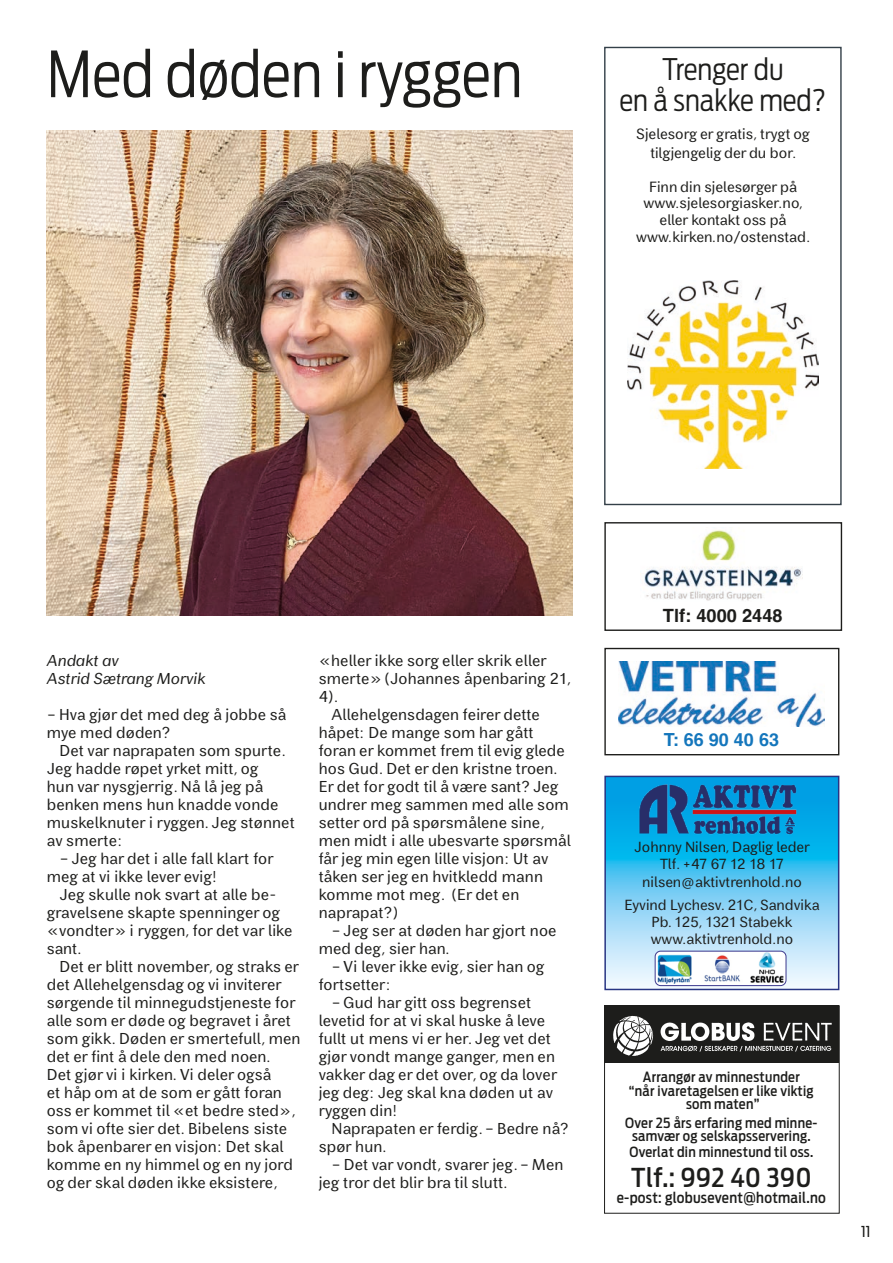
<style>
.page{position:relative;width:893px;height:1263px;background:#fff}
.page>*{position:absolute;margin:0;border:0;box-sizing:border-box;transform-origin:0 0}
.t1{font:300 63px "Antenna Cond";color:#1d1d1b}
.t2{font:300 29.55px/31.5px "Antenna Cond";color:#1d1d1b;text-align:center}
.t3{font:500 25.8px "Antenna Cond";letter-spacing:.02em;color:#1d1d1b}
.t4{font:700 18.3px "Helvetica";color:#1d1d1b}
.t5{font:700 18px "Helvetica";color:#1476bc}
.t6{font:15.75px/18px "Asker Sans";letter-spacing:.01em;color:#1d1d1b}
.t7{font:italic 15.75px/18px "Asker Sans";color:#1d1d1b}
.t8{font:15px "Antenna Cond";color:#1d1d1b}
.t9{font:14.85px/17px "Asker Sans";color:#1d1d1b;text-align:center}
.t10{font:14.7px/17.2px "Asker Sans";color:#1d1d1b;text-align:center}
.t11{font:500 14.7px "Antenna Cond";letter-spacing:.02em;color:#1d1d1b}
.t12{font:500 13.95px/13.4px "Antenna Cond";letter-spacing:.02em;color:#1d1d1b;text-align:center}
</style>
<div class="page">
<div style="left:604px;top:47px;width:238px;height:458px;border:1px solid #344049"></div>
<img style="left:627px;top:281px;width:192px;height:187px">
<div style="left:604px;top:648px;width:235px;height:107px;border:1px solid #1d1d1b"></div>
<img style="left:618px;top:661px;width:207px;height:66px">
<div style="left:604px;top:1006px;width:235px;height:57px;background:#1d1d1b"></div>
<img style="left:613px;top:1015px;width:219px;height:41px">
<svg style="left:607px;top:779px;width:229px;height:208px;background:#72cdf3"></svg>
<div style="left:604px;top:776px;width:235px;height:214px;border:2px solid #283583"></div>
<img style="left:655px;top:951px;width:131px;height:34px">
<div style="left:655px;top:951px;width:131px;height:35px;border:1px solid #3d398e;border-radius:6px"></div>
<img style="left:637px;top:775px;width:164px;height:75px">
<div style="left:604px;top:522px;width:238px;height:109px;border:1px solid #1d1d1b"></div>
<img style="left:644px;top:530px;width:158px;height:71px">
<img style="left:47px;top:131px;width:526px;height:484px">
<h1 class="t1" style="left:47px;top:38px;width:477px">Med døden i ryggen</h1>
<h2 class="t2" style="left:619px;top:53px;width:208px">Trenger du<br>en å snakke med?</h2>
<p class="t9" style="left:636px;top:125px;width:175px;line-height:18.3px">Sjelesorg er gratis, trygt og tilgjengelig der du bor.</p>
<p class="t9" style="left:636px;top:178px;width:176px">Finn din sjelesørger på www.sjelesorgiasker.no, eller kontakt oss på www.kirken.no/ostenstad.</p>
<p class="t7" style="left:47px;top:651px;width:160px">Andakt av<br>Astrid Sætrang Morvik</p>
<p class="t6" style="left:47px;top:705px;width:241px">– Hva gjør det med deg å jobbe så mye med døden?</p>
<p class="t6" style="left:47px;top:741px;width:249px;text-indent:13px">Det var naprapaten som spurte.<br>Jeg hadde røpet yrket mitt, og<br>hun var nysgjerrig. Nå lå jeg på benken mens hun knadde vonde muskelknuter i ryggen. Jeg stønnet av smerte:</p>
<p class="t6" style="left:47px;top:849px;width:229px;text-indent:13px">– Jeg har det i alle fall klart for meg at vi ikke lever evig!</p>
<p class="t6" style="left:47px;top:885px;width:247px;text-indent:13px">Jeg skulle nok svart at alle be&shy;gravelsene skapte spenninger og «vondter» i ryggen, for det var like sant.</p>
<p class="t6" style="left:47px;top:957px;width:255px;text-indent:13px">Det er blitt november, og straks er det Allehelgensdag og vi inviterer sørgende til minnegudstjeneste for alle som er døde og begravet i året som gikk. Døden er smertefull, men det er fint å dele den med noen.<br>Det gjør vi i kirken. Vi deler også<br>et håp om at de som er gått foran oss er kommet til «et bedre sted», som vi ofte sier det. Bibelens siste bok åpenbarer en visjon: Det skal komme en ny himmel og en ny jord og der skal døden ikke eksistere,</p>
<p class="t6" style="left:319px;top:651px;width:230px">«heller ikke sorg eller skrik eller</p>
<p class="t6" style="left:319px;top:669px;width:254px">smerte» (Johannes åpenbaring 21,</p>
<p class="t6" style="left:319px;top:687px;width:21px">4).</p>
<p class="t6" style="left:331px;top:705px;width:210px">Allehelgensdagen feirer dette</p>
<p class="t6" style="left:319px;top:723px;width:216px">håpet: De mange som har gått</p>
<p class="t6" style="left:319px;top:741px;width:248px">foran er kommet frem til evig glede</p>
<p class="t6" style="left:319px;top:759px;width:241px">hos Gud. Det er den kristne troen.</p>
<p class="t6" style="left:319px;top:777px;width:241px">Er det for godt til å være sant? Jeg</p>
<p class="t6" style="left:319px;top:795px;width:252px">undrer meg sammen med alle som</p>
<p class="t6" style="left:319px;top:813px;width:228px">setter ord på spørsmålene sine,</p>
<p class="t6" style="left:319px;top:831px;width:254px">men midt i alle ubesvarte spørsmål</p>
<p class="t6" style="left:319px;top:849px;width:231px">får jeg min egen lille visjon: Ut av</p>
<p class="t6" style="left:319px;top:867px;width:226px">tåken ser jeg en hvitkledd mann</p>
<p class="t6" style="left:319px;top:885px;width:202px">komme mot meg. (Er det en</p>
<p class="t6" style="left:319px;top:903px;width:81px">naprapat?)</p>
<p class="t6" style="left:319px;top:921px;width:239px;text-indent:13px">– Jeg ser at døden har gjort noe med deg, sier han.</p>
<p class="t6" style="left:319px;top:957px;width:227px;text-indent:13px">– Vi lever ikke evig, sier han og fortsetter:</p>
<p class="t6" style="left:319px;top:993px;width:240px;text-indent:13px">– Gud har gitt oss begrenset levetid for at vi skal huske å leve fullt ut mens vi er her. Jeg vet det gjør vondt mange ganger, men en vakker dag er det over, og da lover jeg deg: Jeg skal kna døden ut av ryggen din!</p>
<p class="t6" style="left:319px;top:1119px;width:252px;text-indent:13px">Naprapaten er ferdig. – Bedre nå? spør hun.</p>
<p class="t6" style="left:319px;top:1155px;width:246px;text-indent:13px">– Det var vondt, svarer jeg. – Men jeg tror det blir bra til slutt.</p>
<p class="t4" style="left:663px;top:604px;width:121px">Tlf: 4000 2448</p>
<p class="t5" style="left:664px;top:729px;width:117px">T: 66 90 40 63</p>
<p class="t10" style="left:634px;top:838px;width:177px">Johnny Nilsen, Daglig leder<br>Tlf. +47 67 12 18 17 nilsen@aktivtrenhold.no</p>
<p class="t10" style="left:624px;top:896px;width:197px">Eyvind Lychesv. 21C, Sandvika<br>Pb. 125, 1321 Stabekk www.aktivtrenhold.no</p>
<p class="t12" style="left:629px;top:1071px;width:186px">Arrangør av minnestunder “når ivaretagelsen er like viktig som maten”</p>
<p class="t12" style="left:625px;top:1116px;width:194px">Over 25 års erfaring med minne - samvær og selskapsservering.</p>
<p class="t12" style="left:629px;top:1145px;width:185px">Overlat din minnestund til oss.</p>
<h3 class="t3" style="left:631px;top:1162px;width:181px">Tlf.: 992 40 390</h3>
<p class="t11" style="left:617px;top:1189px;width:211px">e-post: globusevent@hotmail.no</p>
<p class="t8" style="left:861px;top:1223px;width:11px">11</p>
</div>
